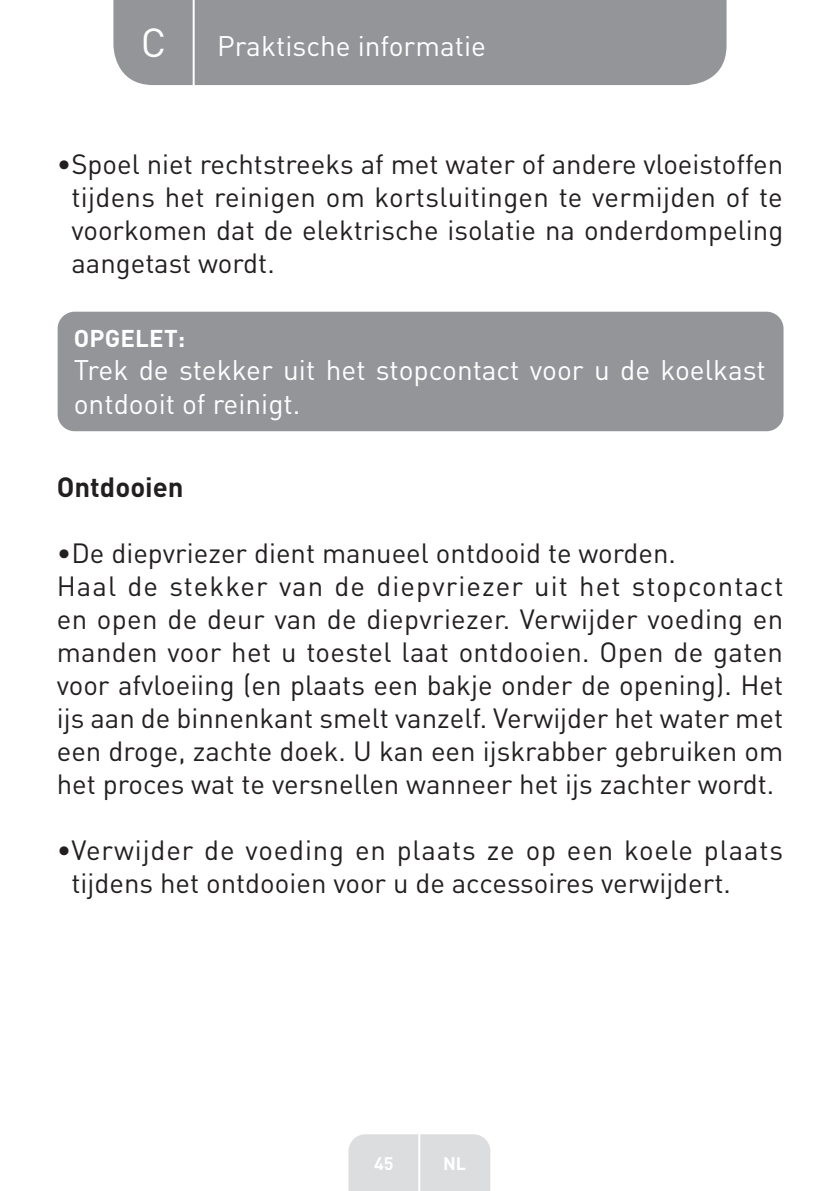
<style>
.page{position:relative;width:840px;height:1191px;background:#fff}
.page>*{position:absolute;margin:0;border:0;box-sizing:border-box;transform-origin:0 0}
.t1{font:40px "DIN Pro";color:#fff}
.t2{font:28px/33.6px "DIN Pro";color:#fff}
.t3{font:27.6px/33px "DIN Pro";color:#231f20}
.t4{font:700 27.6px "DIN Pro";color:#231f20}
.t5{font:700 24px "DIN Pro";letter-spacing:.01em;color:#fff}
.t6{font:700 18px "DIN Pro";color:#fff}
</style>
<div class="page">
<div style="left:113px;top:0;width:613px;height:85px;background:#939598"></div>
<div style="left:348px;top:1134px;width:142px;height:57px;background:#dcdddf"></div>
<hr style="left:418px;top:1111px;width:2px;height:80px;background:#fff">
<hr style="left:192px;top:0;width:2px;height:88px;background:#fff">
<div style="left:58px;top:312px;width:725px;height:119px;background:#939598;border-radius:17px"></div>
<h1 class="t1" style="left:141px;top:15px;width:27px">C</h1>
<p class="t2" style="left:217px;top:28px;width:270px">Praktische informatie</p>
<p class="t3" style="left:71px;top:146px;width:713px;text-align:justify;text-indent:-15px">•Spoel niet rechtstreeks af met water of andere vloeistoffen tijdens het reinigen om kortsluitingen te vermijden of te voorkomen dat de elektrische isolatie na onderdompeling aangetast wordt.</p>
<p class="t5" style="left:74px;top:322px;width:113px">OPGELET:</p>
<p class="t2" style="left:74px;top:352px;width:693px">Trek de stekker uit het stopcontact voor u de koelkast ontdooit of reinigt.</p>
<p class="t4" style="left:57px;top:468px;width:128px">Ontdooien</p>
<p class="t3" style="left:57px;top:535px;width:728px">•De diepvriezer dient manueel ontdooid te worden.<br>Haal de stekker van de diepvriezer uit het stopcontact en open de deur van de diepvriezer. Verwijder voeding en manden voor het u toestel laat ontdooien. Open de gaten voor afvloeiing (en plaats een bakje onder de opening). Het ijs aan de binnenkant smelt vanzelf. Verwijder het water met een droge, zachte doek. U kan een ijskrabber gebruiken om het proces wat te versnellen wanneer het ijs zachter wordt.</p>
<p class="t3" style="left:71px;top:832px;width:712px;text-indent:-15px">•Verwijder de voeding en plaats ze op een koele plaats tijdens het ontdooien voor u de accessoires verwijdert.</p>
<p class="t6" style="left:374px;top:1150px;width:21px">45</p>
<p class="t6" style="left:443px;top:1150px;width:25px">NL</p>
</div>
